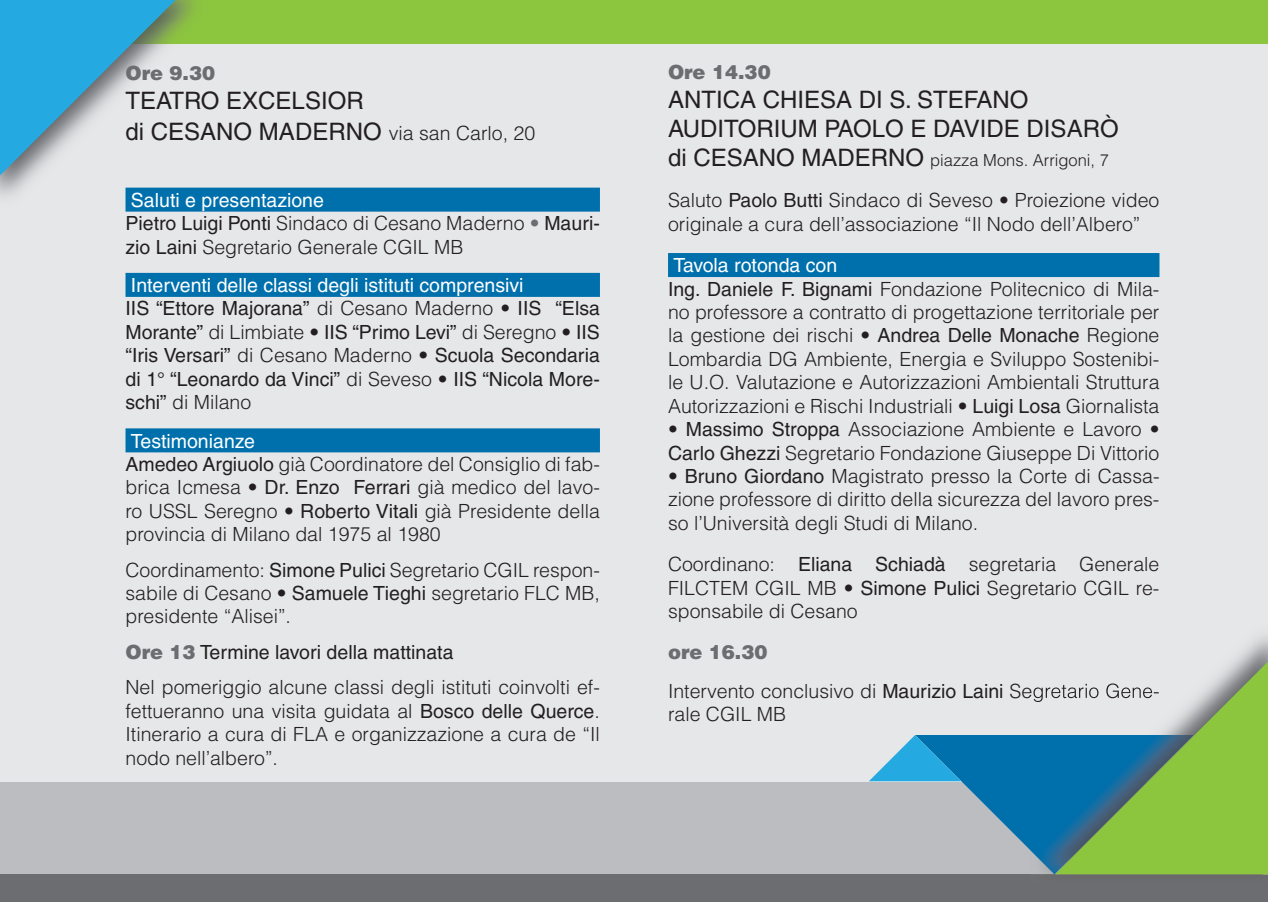
<style>
.page{position:relative;width:1268px;height:902px;background:#fff}
.page>*{position:absolute;margin:0;border:0;box-sizing:border-box;transform-origin:0 0}
.t1{font:24px/30.6px "Helvetica";color:#231f20}
.t2{font:300 19.5px/23.4px "Helvetica";color:#231f20}
.t3{font:19.5px/23.4px "Helvetica";color:#231f20}
.t4{font:900 19.5px "Helvetica";color:#6c6d70}
.t5{font:300 16.5px "Helvetica";color:#231f20}
.s1{font-weight:300;font-size:19.5px}
.s2{font-weight:400;color:#fff}
.s3{font-weight:400}
.s4{color:#6c6d70}
.s5{color:#fff}
.s6{font-weight:300}
.s7{font-weight:900;color:#6c6d70}
.s8{font-weight:400;font-size:24px}
</style>
<div class="page">
<div style="left:0;top:770px;width:1263px;height:127px;background:#bcbdc0"></div>
<div style="left:0;top:44px;width:1267px;height:737px;background:#e6e7e9"></div>
<div style="left:4px;top:0;width:1263px;height:44px;background:#8bc63e"></div>
<img style="left:175px;top:0;width:25px;height:40px">
<svg style="left:0;top:0;width:175px;height:175px"></svg>
<div style="left:0;top:874px;width:1267px;height:27px;background:#6c6d70"></div>
<div style="left:125px;top:188px;width:475px;height:24px;background:#0070ad"></div>
<div style="left:125px;top:273px;width:475px;height:24px;background:#0070ad"></div>
<div style="left:125px;top:428px;width:475px;height:24px;background:#0070ad"></div>
<div style="left:668px;top:253px;width:491px;height:24px;background:#0070ad"></div>
<img style="left:1054px;top:636px;width:213px;height:239px">
<svg style="left:868px;top:661px;width:399px;height:213px"></svg>
<p class="t4" style="left:125px;top:60px;width:91px">Ore 9.30</p>
<p class="t1" style="left:125px;top:85px;width:411px">TEATRO EXCELSIOR<br>di CESANO MADERNO <span class="s1">via san Carlo, 20</span></p>
<p class="t2" style="left:125px;top:188px;width:476px"><span class="s2">Saluti e presentazione<br></span><span class="s3">Pietro Luigi Ponti</span> Sindaco di Cesano Maderno <span class="s4">•</span> <span class="s3">Mauri&shy;zio Laini</span> Segretario Generale CGIL MB</p>
<p class="t3" style="left:125px;top:273px;width:476px"><span class="s5">Interventi delle classi degli istituti comprensivi<br></span>IIS “Ettore Majorana” <span class="s6">di Cesano Maderno •</span> IIS “Elsa Morante” <span class="s6">di Limbiate •</span> IIS “Primo Levi” <span class="s6">di Seregno •</span> IIS “Iris Versari” <span class="s6">di Cesano Maderno •</span> Scuola Secondaria di 1° “Leonardo da Vinci” <span class="s6">di Seveso •</span> IIS “Nicola More&shy;schi” <span class="s6">di Milano</span></p>
<p class="t2" style="left:125px;top:428px;width:476px"><span class="s2">Testimonianze<br></span><span class="s3">Amedeo Argiuolo</span> già Coordinatore del Consiglio di fab&shy;brica Icmesa • <span class="s3">Dr. Enzo Ferrari</span> già medico del lavo&shy;ro USSL Seregno • <span class="s3">Roberto Vitali</span> già Presidente della provincia di Milano dal 1975 al 1980</p>
<p class="t2" style="left:125px;top:557px;width:476px;text-align:justify">Coordinamento: <span class="s3">Simone Pulici</span> Segretario CGIL respon&shy;sabile di Cesano • <span class="s3">Samuele Tieghi</span> segretario FLC MB, presidente “Alisei”.</p>
<p class="t2" style="left:125px;top:634px;width:476px;line-height:35.4px"><span class="s7">Ore 13</span> <span class="s3">Termine lavori della mattinata<br></span>Nel pomeriggio alcune classi degli istituti coinvolti ef-</p>
<p class="t2" style="left:125px;top:698px;width:476px;text-align:justify">fettueranno una visita guidata al <span class="s3">Bosco delle Querce</span>.<br>Itinerario a cura di FLA e organizzazione a cura de “Il nodo nell’albero”.</p>
<p class="t4" style="left:668px;top:60px;width:104px">Ore 14.30</p>
<p class="t1" style="left:668px;top:85px;width:452px;line-height:28.8px">ANTICA CHIESA DI S. STEFANO<br>AUDITORIUM PAOLO E DAVIDE DISARÒ</p>
<p class="t5" style="left:668px;top:150px;width:442px"><span class="s8">di CESANO MADERNO</span> piazza Mons. Arrigoni, 7</p>
<p class="t2" style="left:668px;top:188px;width:493px">Saluto <span class="s3">Paolo Butti</span> Sindaco di Seveso • Proiezione video originale a cura dell’associazione “Il Nodo dell’Albero”</p>
<p class="t2" style="left:668px;top:253px;width:493px"><span class="s2">Tavola rotonda con<br></span><span class="s3">Ing. Daniele F. Bignami</span> Fondazione Politecnico di Mila&shy;no professore a contratto di progettazione territoriale per la gestione dei rischi • <span class="s3">Andrea Delle Monache</span> Regione Lombardia DG Ambiente, Energia e Sviluppo Sostenibi&shy;le U.O. Valutazione e Autorizzazioni Ambientali Struttura Autorizzazioni e Rischi Industriali • <span class="s3">Luigi Losa</span> Giornalista</p>
<p class="t2" style="left:668px;top:417px;width:493px">• <span class="s3">Massimo Stroppa</span> Associazione Ambiente e Lavoro •<br><span class="s3">Carlo Ghezzi</span> Segretario Fondazione Giuseppe Di Vittorio</p>
<p class="t2" style="left:668px;top:464px;width:493px;text-align:justify">• <span class="s3">Bruno Giordano</span> Magistrato presso la Corte di Cassa&shy;zione professore di diritto della sicurezza del lavoro pres&shy;so l’Università degli Studi di Milano.</p>
<p class="t2" style="left:668px;top:552px;width:493px;text-align:justify">Coordinano: <span class="s3">Eliana Schiadà</span> segretaria Generale FILCTEM CGIL MB • <span class="s3">Simone Pulici</span> Segretario CGIL re&shy;sponsabile di Cesano</p>
<p class="t2" style="left:668px;top:633px;width:493px;line-height:38.4px"><span class="s7">ore 16.30<br></span>Intervento conclusivo di <span class="s3">Maurizio Laini</span> Segretario Gene-</p>
<p class="t2" style="left:668px;top:702px;width:120px">rale CGIL MB</p>
</div>
